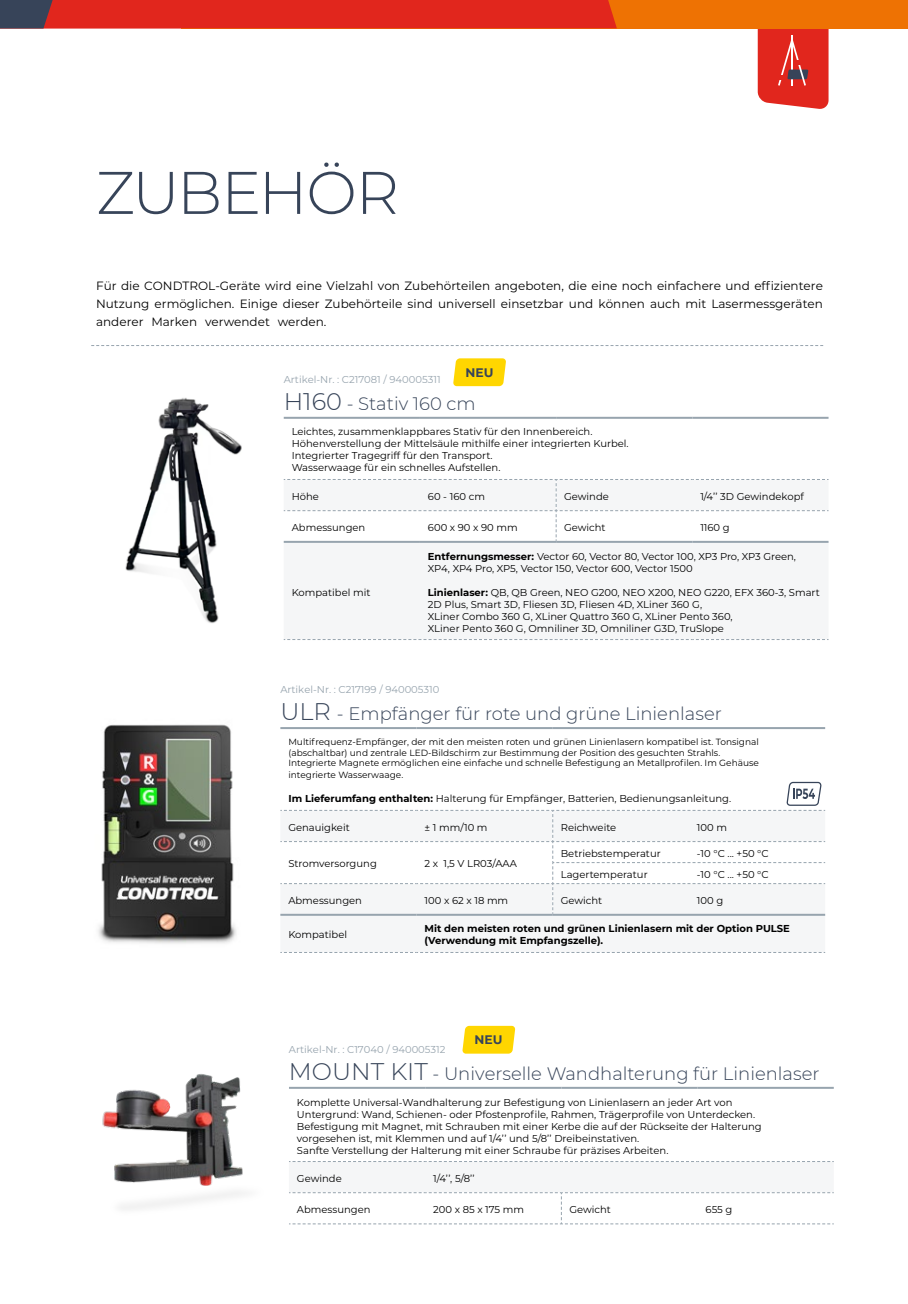
<style>
.page{position:relative;width:908px;height:1304px;background:#fff}
.page>*{position:absolute;margin:0;border:0;box-sizing:border-box;transform-origin:0 0}
.t1{font:300 60px "Montserrat";letter-spacing:-.03em;color:#374459}
.t2{font:300 18px "Montserrat";color:#374459}
.t3{font:700 12.4px "Montserrat";color:#374459}
.t4{font:12px/18px "Montserrat";color:#000;text-align:justify}
.t5{font:10px/12px "Montserrat";color:#000}
.t6{font:10px "Montserrat";color:#97a4ae}
.t7{font:700 10px/12px "Montserrat";color:#000}
.t8{font:9px/10.8px "Montserrat";color:#000}
.s1{font-size:24px}
.s2{font-weight:700}
</style>
<div class="page">
<img style="left:125px;top:397px;width:117px;height:226px">
<svg style="left:284px;top:386px;width:544px;height:31px"></svg>
<hr style="left:283px;top:417px;width:137px;height:2px;background:#97a4ae">
<hr style="left:420px;top:417px;width:136px;height:2px;background:#97a4ae">
<hr style="left:556px;top:417px;width:136px;height:2px;background:#97a4ae">
<hr style="left:692px;top:417px;width:136px;height:2px;background:#97a4ae">
<hr style="left:283px;top:541px;width:137px;height:2px;background:#97a4ae">
<hr style="left:420px;top:541px;width:136px;height:2px;background:#97a4ae">
<hr style="left:556px;top:541px;width:136px;height:2px;background:#97a4ae">
<hr style="left:692px;top:541px;width:136px;height:2px;background:#97a4ae">
<svg style="left:283px;top:639px;width:545px;height:1px"></svg>
<svg style="left:283px;top:479px;width:545px;height:62px"></svg>
<svg style="left:91px;top:345px;width:731px;height:1px"></svg>
<svg style="left:453px;top:358px;width:53px;height:28px"></svg>
<svg style="left:757px;top:28px;width:71px;height:81px"></svg>
<div style="left:181px;top:0;width:726px;height:28px;background:#ee7203"></div>
<svg style="left:0;top:0;width:616px;height:28px"></svg>
<hr style="left:280px;top:727px;width:136px;height:2px;background:#97a4ae">
<hr style="left:416px;top:727px;width:136px;height:2px;background:#97a4ae">
<hr style="left:552px;top:727px;width:136px;height:2px;background:#97a4ae">
<hr style="left:688px;top:727px;width:136px;height:2px;background:#97a4ae">
<img style="left:98px;top:724px;width:138px;height:220px">
<svg style="left:280px;top:781px;width:544px;height:172px"></svg>
<svg style="left:289px;top:1086px;width:544px;height:1px"></svg>
<hr style="left:289px;top:1087px;width:136px;height:2px;background:#97a4ae">
<hr style="left:425px;top:1087px;width:136px;height:2px;background:#97a4ae">
<hr style="left:561px;top:1087px;width:136px;height:2px;background:#97a4ae">
<hr style="left:697px;top:1087px;width:136px;height:2px;background:#97a4ae">
<svg style="left:289px;top:1161px;width:544px;height:63px"></svg>
<svg style="left:462px;top:1026px;width:53px;height:28px"></svg>
<img style="left:102px;top:1074px;width:143px;height:136px">
<h1 class="t1" style="left:96px;top:152px;width:304px">ZUBEHÖR</h1>
<p class="t4" style="left:96px;top:276px;width:728px">Für die CONDTROL-Geräte wird eine Vielzahl von Zubehörteilen angeboten, die eine noch einfachere und effizientere Nutzung ermöglichen. Einige dieser Zubehörteile sind universell einsetzbar und können auch mit Lasermessgeräten anderer Marken verwendet werden.</p>
<p class="t3" style="left:465px;top:363px;width:30px">NEU</p>
<p class="t6" style="left:283px;top:372px;width:158px">Artikel-Nr. : C217081 / 940005311</p>
<h2 class="t2" style="left:283px;top:391px;width:193px"><span class="s1">H160</span> - Stativ 160 cm</h2>
<p class="t5" style="left:291px;top:426px;width:338px">Leichtes, zusammenklappbares Stativ für den Innenbereich.<br>Höhenverstellung der Mittelsäule mithilfe einer integrierten Kurbel.<br>Integrierter Tragegriff für den Transport.<br>Wasserwaage für ein schnelles Aufstellen.</p>
<p class="t5" style="left:291px;top:490px;width:29px">Höhe</p>
<p class="t5" style="left:428px;top:490px;width:58px">60 - 160 cm</p>
<p class="t5" style="left:564px;top:490px;width:46px">Gewinde</p>
<p class="t5" style="left:700px;top:490px;width:105px">1/4’’ 3D Gewindekopf</p>
<p class="t5" style="left:291px;top:521px;width:75px">Abmessungen</p>
<p class="t5" style="left:428px;top:521px;width:91px">600 x 90 x 90 mm</p>
<p class="t5" style="left:564px;top:521px;width:43px">Gewicht</p>
<p class="t5" style="left:700px;top:521px;width:31px">1160 g</p>
<p class="t5" style="left:291px;top:586px;width:80px">Kompatibel mit</p>
<p class="t5" style="left:428px;top:550px;width:369px"><span class="s2">Entfernungsmesser:</span> Vector 60, Vector 80, Vector 100, XP3 Pro, XP3 Green,<br>XP4, XP4 Pro, XP5, Vector 150, Vector 600, Vector 1500</p>
<p class="t5" style="left:428px;top:586px;width:393px"><span class="s2">Linienlaser:</span> QB, QB Green, NEO G200, NEO X200, NEO G220, EFX 360-3, Smart 2D Plus, Smart 3D, Fliesen 3D, Fliesen 4D, XLiner 360 G,<br>XLiner Combo 360 G, XLiner Quattro 360 G, XLiner Pento 360,<br>XLiner Pento 360 G, Omniliner 3D, Omniliner G3D, TruSlope</p>
<p class="t6" style="left:280px;top:683px;width:160px">Artikel-Nr. : C217199 / 940005310</p>
<h2 class="t2" style="left:280px;top:701px;width:443px"><span class="s1">ULR</span> - Empfänger für rote und grüne Linienlaser</h2>
<p class="t8" style="left:288px;top:736px;width:472px">Multifrequenz-Empfänger, der mit den meisten roten und grünen Linienlasern kompatibel ist. Tonsignal (abschaltbar) und zentrale LED-Bildschirm zur Bestimmung der Position des gesuchten Strahls.<br>Integrierte Magnete ermöglichen eine einfache und schnelle Befestigung an Metallprofilen. Im Gehäuse</p>
<p class="t8" style="left:288px;top:769px;width:116px">integrierte Wasserwaage.</p>
<p class="t5" style="left:288px;top:792px;width:444px"><span class="s2">Im Lieferumfang enthalten:</span> Halterung für Empfänger, Batterien, Bedienungsanleitung.</p>
<p class="t5" style="left:288px;top:821px;width:63px">Genauigkeit</p>
<p class="t5" style="left:424px;top:821px;width:64px">± 1 mm/10 m</p>
<p class="t5" style="left:560px;top:821px;width:57px">Reichweite</p>
<p class="t5" style="left:696px;top:821px;width:32px">100 m</p>
<p class="t5" style="left:288px;top:858px;width:90px">Stromversorgung</p>
<p class="t5" style="left:424px;top:858px;width:94px">2 x 1,5 V LR03/AAA</p>
<p class="t5" style="left:560px;top:847px;width:101px">Betriebstemperatur</p>
<p class="t5" style="left:696px;top:847px;width:73px">-10 °C ... +50 °C</p>
<p class="t5" style="left:560px;top:868px;width:88px">Lagertemperatur</p>
<p class="t5" style="left:696px;top:868px;width:73px">-10 °C ... +50 °C</p>
<p class="t5" style="left:288px;top:894px;width:75px">Abmessungen</p>
<p class="t5" style="left:424px;top:894px;width:85px">100 x 62 x 18 mm</p>
<p class="t5" style="left:560px;top:894px;width:43px">Gewicht</p>
<p class="t5" style="left:696px;top:894px;width:28px">100 g</p>
<p class="t5" style="left:288px;top:929px;width:60px">Kompatibel</p>
<p class="t7" style="left:424px;top:922px;width:367px">Mit den meisten roten und grünen Linienlasern mit der Option PULSE (Verwendung mit Empfangszelle).</p>
<p class="t3" style="left:474px;top:1031px;width:30px">NEU</p>
<p class="t6" style="left:289px;top:1042px;width:158px">Artikel-Nr. : C17040 / 940005312</p>
<h2 class="t2" style="left:289px;top:1061px;width:532px"><span class="s1">MOUNT KIT</span> - Universelle Wandhalterung für Linienlaser</h2>
<p class="t5" style="left:297px;top:1096px;width:466px">Komplette Universal-Wandhalterung zur Befestigung von Linienlasern an jeder Art von Untergrund: Wand, Schienen- oder Pfostenprofile, Rahmen, Trägerprofile von Unterdecken.<br>Befestigung mit Magnet, mit Schrauben mit einer Kerbe die auf der Rückseite der Halterung vorgesehen ist, mit Klemmen und auf 1/4’’ und 5/8’’ Dreibeinstativen.<br>Sanfte Verstellung der Halterung mit einer Schraube für präzises Arbeiten.</p>
<p class="t5" style="left:297px;top:1172px;width:46px">Gewinde</p>
<p class="t5" style="left:433px;top:1172px;width:43px">1/4’’, 5/8’’</p>
<p class="t5" style="left:297px;top:1203px;width:75px">Abmessungen</p>
<p class="t5" style="left:433px;top:1203px;width:92px">200 x 85 x 175 mm</p>
<p class="t5" style="left:569px;top:1203px;width:43px">Gewicht</p>
<p class="t5" style="left:705px;top:1203px;width:28px">655 g</p>
</div>
